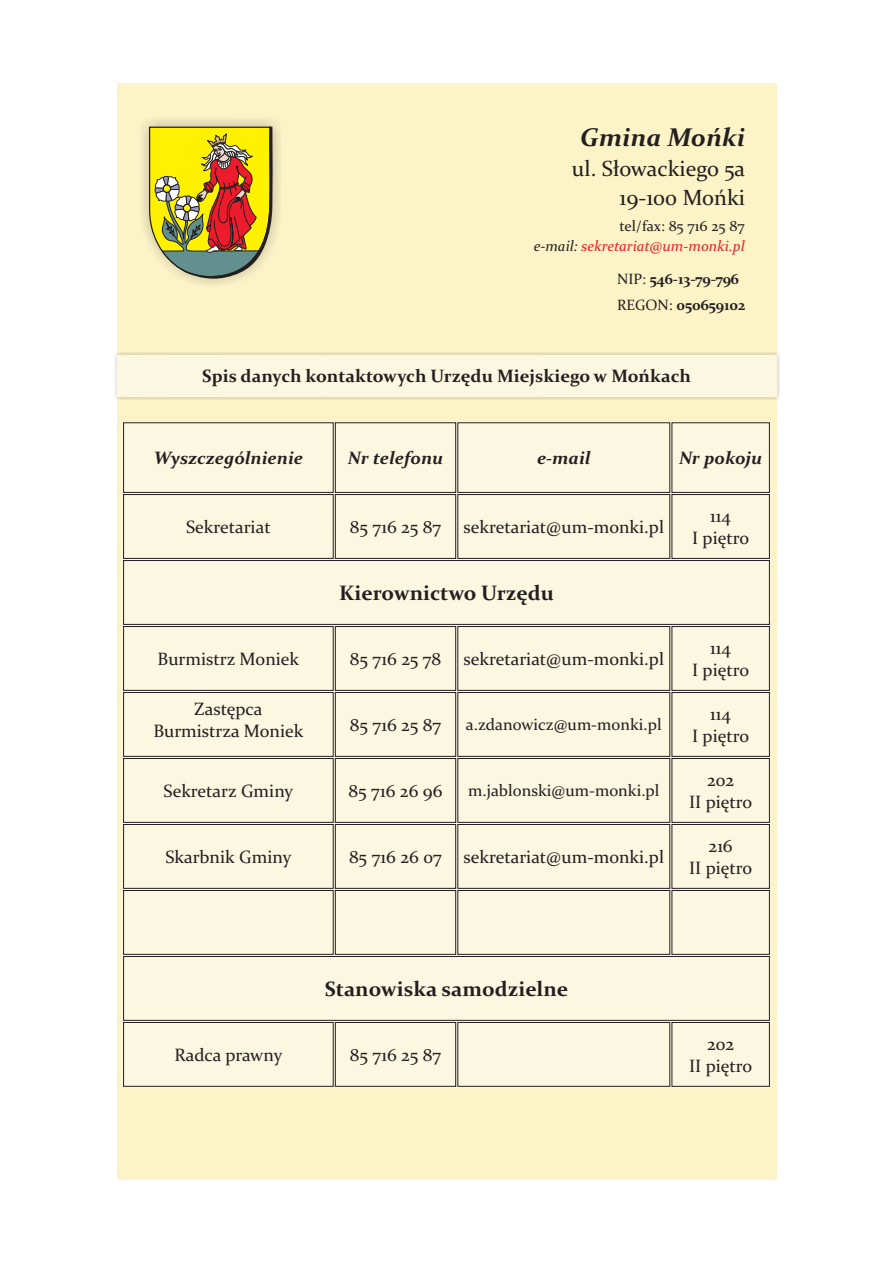
<style>
.page{position:relative;width:893px;height:1263px;background:#fff}
.page>*{position:absolute;margin:0;border:0;box-sizing:border-box;transform-origin:0 0}
.t1{font:italic 700 25.8px "Constantia";color:#231f20}
.t2{font:22.05px/29.1px "Constantia";color:#231f20;text-align:right}
.t3{font:700 21px "Constantia";color:#231f20}
.t4{font:18px/21.9px "Constantia";color:#231f20;text-align:center}
.t5{font:700 18px "Constantia";color:#231f20}
.t6{font:italic 700 18px "Constantia";color:#231f20}
.t7{font:16.5px "Constantia";color:#231f20}
.t8{font:italic 15px/19.8px "Constantia";color:#ee1d23;text-align:right}
.t9{font:700 15px/25.7px "Constantia";color:#231f20}
.s1{font-style:normal;color:#231f20}
.s2{color:#231f20}
.s3{font-weight:400}
</style>
<div class="page">
<div style="left:117px;top:83px;width:659px;height:1097px;background:#fcf4c7"></div>
<div style="left:114px;top:353px;width:665px;height:47px;background:#231f20;opacity:.24"></div>
<div style="left:117px;top:356px;width:659px;height:41px;background:#fcf7e1"></div>
<div style="left:140px;top:117px;width:142px;height:171px;background:#231f20;opacity:.26"></div>
<svg style="left:148px;top:126px;width:125px;height:154px"></svg>
<div style="left:122px;top:421px;width:649px;height:667px;background:#fcf7e1"></div>
<div style="left:123px;top:422px;width:211px;height:71px;border:1px solid #231f20"></div>
<div style="left:335px;top:422px;width:121px;height:71px;border:1px solid #231f20"></div>
<div style="left:457px;top:422px;width:213px;height:71px;border:1px solid #231f20"></div>
<div style="left:671px;top:422px;width:99px;height:71px;border:1px solid #231f20"></div>
<div style="left:123px;top:494px;width:211px;height:65px;border:1px solid #231f20"></div>
<div style="left:335px;top:494px;width:121px;height:65px;border:1px solid #231f20"></div>
<div style="left:457px;top:494px;width:213px;height:65px;border:1px solid #231f20"></div>
<div style="left:671px;top:494px;width:99px;height:65px;border:1px solid #231f20"></div>
<div style="left:123px;top:560px;width:647px;height:65px;border:1px solid #231f20"></div>
<div style="left:123px;top:626px;width:211px;height:65px;border:1px solid #231f20"></div>
<div style="left:335px;top:626px;width:121px;height:65px;border:1px solid #231f20"></div>
<div style="left:457px;top:626px;width:213px;height:65px;border:1px solid #231f20"></div>
<div style="left:671px;top:626px;width:99px;height:65px;border:1px solid #231f20"></div>
<div style="left:123px;top:692px;width:211px;height:65px;border:1px solid #231f20"></div>
<div style="left:335px;top:692px;width:121px;height:65px;border:1px solid #231f20"></div>
<div style="left:457px;top:692px;width:213px;height:65px;border:1px solid #231f20"></div>
<div style="left:671px;top:692px;width:99px;height:65px;border:1px solid #231f20"></div>
<div style="left:123px;top:758px;width:211px;height:65px;border:1px solid #231f20"></div>
<div style="left:335px;top:758px;width:121px;height:65px;border:1px solid #231f20"></div>
<div style="left:457px;top:758px;width:213px;height:65px;border:1px solid #231f20"></div>
<div style="left:671px;top:758px;width:99px;height:65px;border:1px solid #231f20"></div>
<div style="left:123px;top:824px;width:211px;height:65px;border:1px solid #231f20"></div>
<div style="left:335px;top:824px;width:121px;height:65px;border:1px solid #231f20"></div>
<div style="left:457px;top:824px;width:213px;height:65px;border:1px solid #231f20"></div>
<div style="left:671px;top:824px;width:99px;height:65px;border:1px solid #231f20"></div>
<div style="left:123px;top:890px;width:211px;height:65px;border:1px solid #231f20"></div>
<div style="left:335px;top:890px;width:121px;height:65px;border:1px solid #231f20"></div>
<div style="left:457px;top:890px;width:213px;height:65px;border:1px solid #231f20"></div>
<div style="left:671px;top:890px;width:99px;height:65px;border:1px solid #231f20"></div>
<div style="left:123px;top:956px;width:647px;height:65px;border:1px solid #231f20"></div>
<div style="left:123px;top:1022px;width:211px;height:65px;border:1px solid #231f20"></div>
<div style="left:335px;top:1022px;width:121px;height:65px;border:1px solid #231f20"></div>
<div style="left:457px;top:1022px;width:213px;height:65px;border:1px solid #231f20"></div>
<div style="left:671px;top:1022px;width:99px;height:65px;border:1px solid #231f20"></div>
<h1 class="t1" style="left:580px;top:127px;width:167px">Gmina Moñki</h1>
<p class="t2" style="left:572px;top:156px;width:175px">ul. S³owackiego 5a<br>19-100 Moñki</p>
<p class="t8" style="left:534px;top:217px;width:213px"><span class="s1">tel/fax: 85 716 25 87<br></span><span class="s2">e-mail:</span> sekretariat@um-monki.pl</p>
<p class="t9" style="left:617px;top:267px;width:130px"><span class="s3">NIP:</span> 546-13-79-796<br><span class="s3">REGON:</span> 050659102</p>
<p class="t5" style="left:202px;top:369px;width:490px">Spis danych kontaktowych Urzêdu Miejskiego w Moñkach</p>
<p class="t6" style="left:154px;top:450px;width:151px">Wyszczególnienie</p>
<p class="t6" style="left:348px;top:450px;width:97px">Nr telefonu</p>
<p class="t6" style="left:537px;top:450px;width:55px">e-mail</p>
<p class="t6" style="left:679px;top:450px;width:85px">Nr pokoju</p>
<p class="t4" style="left:186px;top:517px;width:86px">Sekretariat</p>
<p class="t4" style="left:350px;top:517px;width:316px">85 716 25 87 sekretariat@um-monki.pl</p>
<p class="t4" style="left:692px;top:506px;width:58px">114<br>I piêtro</p>
<p class="t3" style="left:339px;top:584px;width:216px">Kierownictwo Urzêdu</p>
<p class="t4" style="left:158px;top:649px;width:143px">Burmistrz Moniek</p>
<p class="t4" style="left:350px;top:649px;width:316px">85 716 25 78 sekretariat@um-monki.pl</p>
<p class="t4" style="left:692px;top:638px;width:58px">114<br>I piêtro</p>
<p class="t4" style="left:153px;top:699px;width:151px">Zastêpca<br>Burmistrza Moniek</p>
<p class="t4" style="left:350px;top:715px;width:93px">85 716 25 87</p>
<p class="t7" style="left:466px;top:718px;width:197px">a.zdanowicz@um-monki.pl</p>
<p class="t4" style="left:692px;top:704px;width:58px">114<br>I piêtro</p>
<p class="t4" style="left:164px;top:781px;width:131px">Sekretarz Gminy</p>
<p class="t4" style="left:348px;top:781px;width:95px">85 716 26 96</p>
<p class="t7" style="left:468px;top:784px;width:193px">m.jablonski@um-monki.pl</p>
<p class="t4" style="left:689px;top:770px;width:65px">202<br>II piêtro</p>
<p class="t4" style="left:165px;top:847px;width:127px">Skarbnik Gminy</p>
<p class="t4" style="left:349px;top:847px;width:316px">85 716 26 07 sekretariat@um-monki.pl</p>
<p class="t4" style="left:689px;top:836px;width:65px">216<br>II piêtro</p>
<p class="t3" style="left:325px;top:980px;width:245px">Stanowiska samodzielne</p>
<p class="t4" style="left:174px;top:1045px;width:109px">Radca prawny</p>
<p class="t4" style="left:350px;top:1045px;width:93px">85 716 25 87</p>
<p class="t4" style="left:689px;top:1034px;width:65px">202<br>II piêtro</p>
</div>
